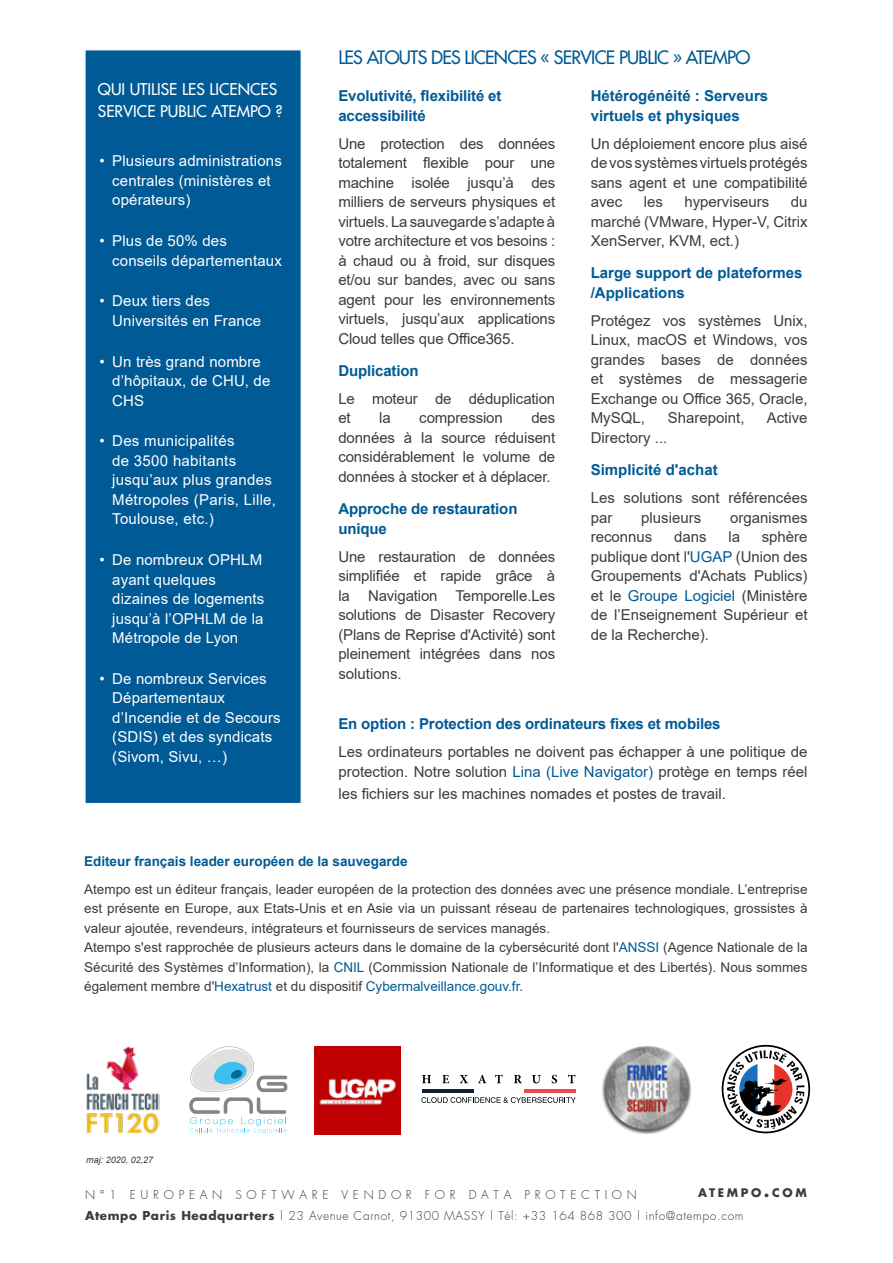
<style>
.page{position:relative;width:893px;height:1263px;background:#fff}
.page>*{position:absolute;margin:0;border:0;box-sizing:border-box;transform-origin:0 0}
.t1{font:500 18px "Futura Std";letter-spacing:-.04em;color:#005a95}
.t2{font:500 15.75px/22.5px "Futura Std";color:#fff}
.t3{font:15px/19.5px "Arial";color:#3c3c3b;text-align:justify}
.t4{font:15px/19.5px "Arial";letter-spacing:.01em;color:#fff}
.t5{font:700 15px/19.5px "Arial";letter-spacing:-.01em;color:#005a95}
.t6{font:13.5px/19.5px "Arial";color:#3c3c3b}
.t7{font:700 13.5px "Arial";color:#005a95}
.t8{font:300 12px "Futura";letter-spacing:.05em;color:#3c3c3b}
.t9{font:300 12px "Futura";letter-spacing:.39em;color:#3c3c3b}
.t10{font:700 11.55px "Futura Std";letter-spacing:.23em;color:#3c3c3b}
.t11{font:italic 9px "Arial";color:#3d3c3b}
.s1{color:#005a95}
.s2{font-size:16.5px}
.s3{font-family:"Futura Std";font-weight:700}
</style>
<div class="page">
<div style="left:84px;top:49px;width:218px;height:755px;background:#005a95;border:2px solid #f6f6f6"></div>
<div style="left:722px;top:1045px;width:88px;height:88px;border:2px solid #000;border-radius:50%"></div>
<svg style="left:727px;top:1050px;width:77px;height:79px"></svg>
<img style="left:601px;top:1046px;width:91px;height:87px">
<svg style="left:422px;top:1075px;width:9px;height:8px"></svg>
<svg style="left:442px;top:1075px;width:7px;height:8px"></svg>
<svg style="left:459px;top:1075px;width:9px;height:8px"></svg>
<svg style="left:478px;top:1075px;width:8px;height:8px"></svg>
<svg style="left:495px;top:1075px;width:7px;height:8px"></svg>
<svg style="left:514px;top:1075px;width:8px;height:8px"></svg>
<svg style="left:532px;top:1075px;width:9px;height:8px"></svg>
<svg style="left:552px;top:1075px;width:5px;height:8px"></svg>
<svg style="left:568px;top:1075px;width:7px;height:8px"></svg>
<hr style="left:422px;top:1089px;width:52px;height:4px;background:#122034">
<hr style="left:523px;top:1089px;width:53px;height:4px;background:#e94a4c">
<svg style="left:421px;top:1097px;width:155px;height:6px"></svg>
<img style="left:86px;top:1046px;width:74px;height:87px">
<img style="left:315px;top:1046px;width:85px;height:89px">
<svg style="left:189px;top:1046px;width:98px;height:87px"></svg>
<p class="t2" style="left:98px;top:78px;width:186px">QUI UTILISE LES LICENCES<br>SERVICE PUBLIC ATEMPO ?</p>
<p class="t4" style="left:112px;top:151px;width:171px;text-indent:-13px">• Plusieurs administrations centrales (ministères et opérateurs)</p>
<p class="t4" style="left:112px;top:231px;width:171px;text-indent:-13px">• Plus de 50% des conseils départementaux</p>
<p class="t4" style="left:112px;top:291px;width:150px;text-indent:-13px">• Deux tiers des<br>Universités en France</p>
<p class="t4" style="left:112px;top:351px;width:160px;text-indent:-13px">• Un très grand nombre d’hôpitaux, de CHU, de<br>CHS</p>
<p class="t4" style="left:112px;top:431px;width:165px;text-indent:-13px">• Des municipalités<br>de 3500 habitants jusqu’aux plus grandes<br>Métropoles (Paris, Lille,<br>Toulouse, etc.)</p>
<p class="t4" style="left:112px;top:550px;width:154px;text-indent:-13px">• De nombreux OPHLM ayant quelques dizaines de logements jusqu’à l’OPHLM de la<br>Métropole de Lyon</p>
<p class="t4" style="left:112px;top:669px;width:170px;text-indent:-13px">• De nombreux Services<br>Départementaux d’Incendie et de Secours (SDIS) et des syndicats (Sivom, Sivu, …)</p>
<p class="t1" style="left:338px;top:46px;width:413px">LES ATOUTS DES LICENCES « SERVICE PUBLIC » ATEMPO</p>
<p class="t5" style="left:338px;top:86px;width:164px">Evolutivité, flexibilité et accessibilité</p>
<p class="t3" style="left:338px;top:133px;width:218px">Une protection des données totalement flexible pour une machine isolée jusqu’à des milliers de serveurs physiques et virtuels. La sauvegarde s’adapte à votre architecture et vos besoins : à chaud ou à froid, sur disques et/ou sur bandes, avec ou sans agent pour les environnements virtuels, jusqu’aux applications Cloud telles que Office365.</p>
<p class="t5" style="left:338px;top:361px;width:82px">Duplication</p>
<p class="t3" style="left:338px;top:389px;width:218px">Le moteur de déduplication et</p>
<p class="t3" style="left:338px;top:408px;width:218px;text-indent:193px">des données à la source réduisent considérablement le volume de données à stocker et à déplacer.</p>
<p class="t5" style="left:338px;top:499px;width:181px">Approche de restauration unique</p>
<p class="t3" style="left:338px;top:546px;width:218px">Une restauration de données simplifiée et rapide grâce à la Navigation Temporelle.Les solutions de Disaster Recovery (Plans de Reprise d'Activité) sont pleinement intégrées dans nos solutions.</p>
<p class="t3" style="left:379px;top:408px;width:13px">la</p>
<p class="t3" style="left:419px;top:408px;width:85px">compression</p>
<p class="t5" style="left:591px;top:86px;width:179px">Hétérogénéité : Serveurs virtuels et physiques</p>
<p class="t3" style="left:591px;top:133px;width:218px">Un déploiement encore plus aisé de vos systèmes virtuels protégés sans agent et une compatibilité avec</p>
<p class="t3" style="left:591px;top:192px;width:218px;text-indent:200px">du marché (VMware, Hyper-V, Citrix XenServer, KVM, ect.)</p>
<p class="t5" style="left:591px;top:263px;width:213px">Large support de plateformes /Applications</p>
<p class="t3" style="left:591px;top:311px;width:218px">Protégez vos systèmes Unix, Linux, macOS et Windows, vos grandes bases de données et systèmes de messagerie Exchange ou Office 365, Oracle, MySQL,</p>
<p class="t3" style="left:644px;top:192px;width:21px">les</p>
<p class="t3" style="left:684px;top:192px;width:87px">hyperviseurs</p>
<p class="t3" style="left:668px;top:408px;width:78px">Sharepoint,</p>
<p class="t3" style="left:767px;top:408px;width:42px">Active</p>
<p class="t3" style="left:591px;top:428px;width:78px">Directory ...</p>
<p class="t5" style="left:591px;top:460px;width:128px">Simplicité d'achat</p>
<p class="t3" style="left:591px;top:488px;width:218px">Les solutions sont référencées par</p>
<p class="t3" style="left:641px;top:507px;width:62px">plusieurs</p>
<p class="t3" style="left:730px;top:507px;width:79px">organismes</p>
<p class="t3" style="left:591px;top:527px;width:63px">reconnus</p>
<p class="t3" style="left:674px;top:527px;width:34px">dans</p>
<p class="t3" style="left:728px;top:527px;width:13px">la</p>
<p class="t3" style="left:591px;top:527px;width:218px;text-indent:171px">sphère publique dont l'<span class="s1">UGAP</span> (Union des Groupements d'Achats Publics) et le <span class="s1">Groupe Logiciel</span> (Ministère de l’Enseignement Supérieur et de la Recherche).</p>
<p class="t5" style="left:338px;top:714px;width:384px">En option : Protection des ordinateurs fixes et mobiles</p>
<p class="t3" style="left:338px;top:742px;width:471px">Les ordinateurs portables ne doivent pas échapper à une politique de protection. Notre solution <span class="s1">Lina (Live Navigator)</span> protège en temps réel</p>
<p class="t3" style="left:338px;top:783px;width:389px">les fichiers sur les machines nomades et postes de travail.</p>
<p class="t7" style="left:84px;top:851px;width:325px">Editeur français leader européen de la sauvegarde</p>
<p class="t6" style="left:84px;top:879px;width:725px">Atempo est un éditeur français, leader européen de la protection des données avec une présence mondiale. L’entreprise est présente en Europe, aux Etats-Unis et en Asie via un puissant réseau de partenaires technologiques, grossistes à valeur ajoutée, revendeurs, intégrateurs et fournisseurs de services managés.<br>Atempo s'est rapprochée de plusieurs acteurs dans le domaine de la cybersécurité dont l'<span class="s1">ANSSI</span> (Agence Nationale de la Sécurité des Systèmes d’Information), la <span class="s1">CNIL</span> (Commission Nationale de l’Informatique et des Libertés). Nous sommes également membre d'<span class="s1">Hexatrust</span> et du dispositif <span class="s1">Cybermalveillance.gouv.fr.</span></p>
<p class="t11" style="left:86px;top:1153px;width:69px">maj: 2020, 02,27</p>
<p class="t9" style="left:85px;top:1186px;width:553px">N°1 EUROPEAN SOFTWARE VENDOR FOR DATA PROTECTION</p>
<p class="t10" style="left:698px;top:1185px;width:110px">ATEMPO<span class="s2">.</span>COM</p>
<p class="t8" style="left:85px;top:1208px;width:660px"><span class="s3">Atempo Paris Headquarters</span> | 23 Avenue Carnot, 91300 MASSY | Tél: +33 164 868 300 | info@atempo.com</p>
</div>
